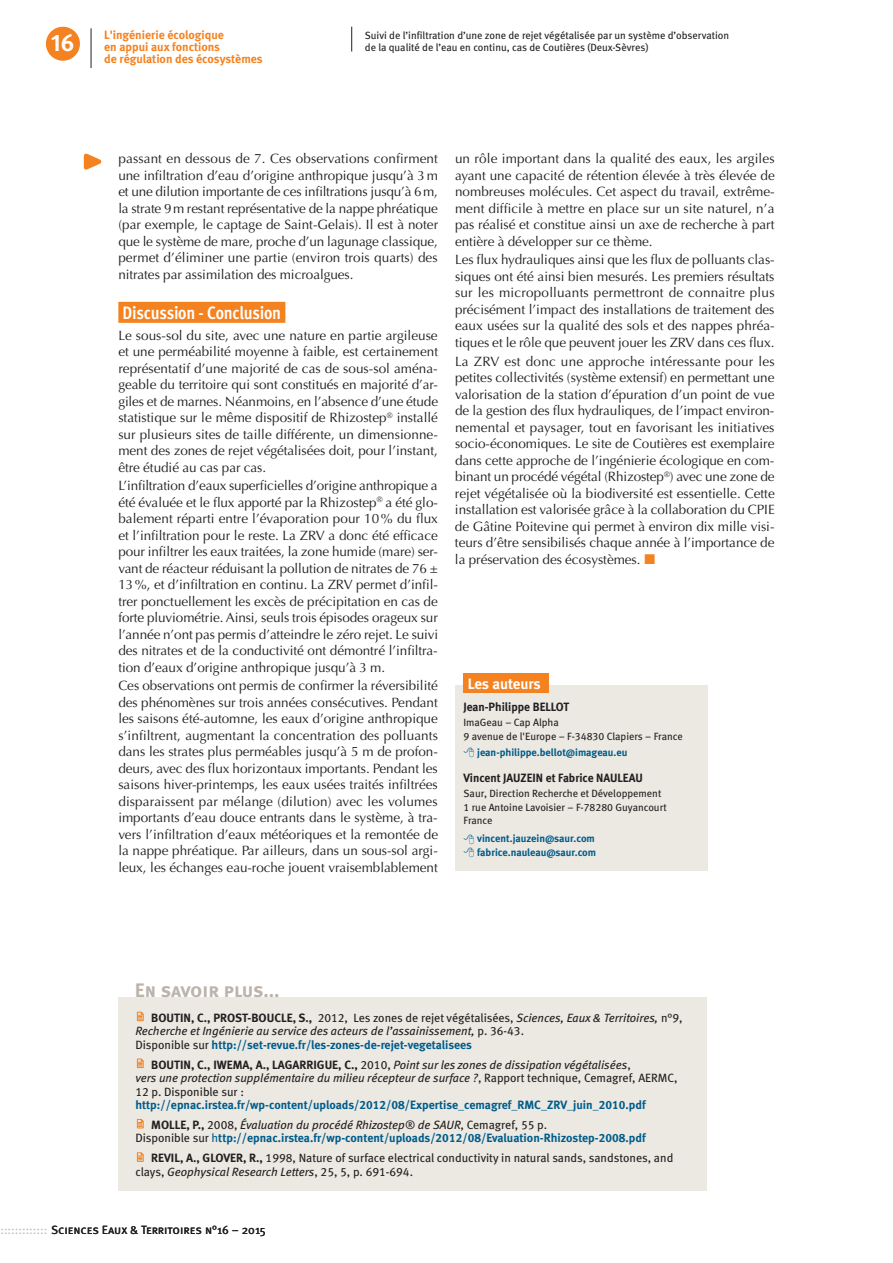
<style>
.page{position:relative;width:893px;height:1263px;background:#fff}
.page>*{position:absolute;margin:0;border:0;box-sizing:border-box;transform-origin:0 0}
.t1{font:24px "Meta Bold Caps Expert";color:#fff}
.t2{font:19.5px "Meta Bold LF Caps";letter-spacing:-.015em;color:#bcb4ab}
.t3{font:700 18px "Meta Cond OT";letter-spacing:-.015em;color:#fff}
.t4{font:15px "Meta Bold LF";letter-spacing:-.005em;color:#fff}
.t5{font:13.5px/16.5px "Optima";letter-spacing:-.005em;color:#231f20;text-align:justify}
.t6{font:italic 12px/13.5px "Meta Book LF";color:#231f20}
.t7{font:12px "Meta Bold LF";color:#005c8a}
.t8{font:12px/13.5px "Meta Book LF";color:#231f20}
.t9{font:700 12px/12px "Meta";color:#f58220}
.t10{font:12px "Meta Bold LF";color:#231f20}
.t11{font:12px "Meta Book Caps";color:#231f20}
.t12{font:10.5px/13.5px "Meta Book LF";color:#231f20}
.t13{font:10.5px/13.5px "Meta Bold LF";color:#005c8a}
.s1{font-family:"Meta Bold LF";font-style:normal}
.s2{font-style:normal}
.s3{font-family:"Meta Book LF";color:#231f20}
.s4{font-family:"Meta Book LF"}
.s5{font-family:"Meta Bold LF"}
.s6{font-style:italic}
.s7{color:#bcbdc0}
</style>
<div class="page">
<div style="left:118px;top:997px;width:589px;height:194px;background:#ece9e3"></div>
<svg style="left:137px;top:1011px;width:7px;height:10px"></svg>
<svg style="left:137px;top:1058px;width:7px;height:10px"></svg>
<svg style="left:137px;top:1118px;width:7px;height:10px"></svg>
<svg style="left:137px;top:1152px;width:7px;height:10px"></svg>
<div style="left:455px;top:685px;width:252px;height:185px;background:#ece9e3"></div>
<div style="left:463px;top:673px;width:86px;height:20px;background:#f58220"></div>
<div style="left:118px;top:302px;width:167px;height:21px;background:#f58220"></div>
<svg style="left:83px;top:153px;width:19px;height:17px"></svg>
<svg style="left:351px;top:27px;width:1px;height:25px"></svg>
<div style="left:46px;top:27px;width:34px;height:34px;background:#f58220;border-radius:50%"></div>
<hr style="left:91px;top:28px;width:1px;height:40px;background:#231f20">
<h1 class="t1" style="left:51px;top:28px;width:25px">16</h1>
<p class="t9" style="left:104px;top:29px;width:160px">L'ingénierie écologique<br>en appui aux fonctions<br>de régulation des écosystèmes</p>
<p class="t12" style="left:365px;top:29px;width:366px;line-height:12px">Suivi de l’infiltration d’une zone de rejet végétalisée par un système d’observation de la qualité de l’eau en continu, cas de Coutières (Deux-Sèvres)</p>
<p class="t5" style="left:118px;top:151px;width:321px">passant en dessous de 7. Ces observations confirment une infiltration d’eau d’origine anthropique jusqu’à 3m et une dilution importante de ces infiltrations jusqu’à 6m, la strate 9m restant représentative de la nappe phréatique (par exemple, le captage de Saint-Gelais). Il est à noter que le système de mare, proche d’un lagunage classique, permet d’éliminer une partie (environ trois quarts) des nitrates par assimilation des microalgues.</p>
<h3 class="t3" style="left:123px;top:301px;width:160px">Discussion - Conclusion</h3>
<p class="t5" style="left:118px;top:327px;width:321px">Le sous-sol du site, avec une nature en partie argileuse et une perméabilité moyenne à faible, est certainement représentatif d’une majorité de cas de sous-sol aména&shy;geable du territoire qui sont constitués en majorité d’ar&shy;giles et de marnes. Néanmoins, en l’absence d’une étude statistique sur le même dispositif de Rhizostep<sup>®</sup> installé sur plusieurs sites de taille différente, un dimensionne&shy;ment des zones de rejet végétalisées doit, pour l’instant, être étudié au cas par cas.</p>
<p class="t5" style="left:118px;top:478px;width:321px">L’infiltration d’eaux superficielles d’origine anthropique a été évaluée et le flux apporté par la Rhizostep<sup>®</sup> a été glo&shy;balement réparti entre l’évaporation pour 10% du flux et l’infiltration pour le reste. La ZRV a donc été efficace pour infiltrer les eaux traitées, la zone humide (mare) ser&shy;vant de réacteur réduisant la pollution de nitrates de 76 ± 13%, et d’infiltration en continu. La ZRV permet d’infil&shy;trer ponctuellement les excès de précipitation en cas de forte pluviométrie. Ainsi, seuls trois épisodes orageux sur l’année n’ont pas permis d’atteindre le zéro rejet. Le suivi des nitrates et de la conductivité ont démontré l’infiltra&shy;tion d’eaux d’origine anthropique jusqu’à 3 m.</p>
<p class="t5" style="left:118px;top:678px;width:321px">Ces observations ont permis de confirmer la réversibilité des phénomènes sur trois années consécutives. Pendant les saisons été-automne, les eaux d’origine anthropique s’infiltrent, augmentant la concentration des polluants dans les strates plus perméables jusqu’à 5 m de profon&shy;deurs, avec des flux horizontaux importants. Pendant les saisons hiver-printemps, les eaux usées traités infiltrées disparaissent par mélange (dilution) avec les volumes importants d’eau douce entrants dans le système, à tra&shy;vers l’infiltration d’eaux météoriques et la remontée de la nappe phréatique. Par ailleurs, dans un sous-sol argi&shy;leux, les échanges eau-roche jouent vraisemblablement</p>
<p class="t5" style="left:455px;top:151px;width:321px">un rôle important dans la qualité des eaux, les argiles ayant une capacité de rétention élevée à très élevée de nombreuses molécules. Cet aspect du travail, extrême&shy;ment difficile à mettre en place sur un site naturel, n’a pas réalisé et constitue ainsi un axe de recherche à part entière à développer sur ce thème.</p>
<p class="t5" style="left:455px;top:252px;width:321px">Les flux hydrauliques ainsi que les flux de polluants clas&shy;siques ont été ainsi bien mesurés. Les premiers résultats sur les micropolluants permettront de connaitre plus précisément l’impact des installations de traitement des eaux usées sur la qualité des sols et des nappes phréa&shy;tiques et le rôle que peuvent jouer les ZRV dans ces flux.</p>
<p class="t5" style="left:455px;top:353px;width:321px">La ZRV est donc une approche intéressante pour les petites collectivités (système extensif) en permettant une valorisation de la station d’épuration d’un point de vue de la gestion des flux hydrauliques, de l’impact environ&shy;nemental et paysager, tout en favorisant les initiatives socio-économiques. Le site de Coutières est exemplaire dans cette approche de l’ingénierie écologique en com&shy;binant un procédé végétal (Rhizostep<sup>®</sup>) avec une zone de rejet végétalisée où la biodiversité est essentielle. Cette installation est valorisée grâce à la collaboration du CPIE de Gâtine Poitevine qui permet à environ dix mille visi&shy;teurs d’être sensibilisés chaque année à l’importance de la préservation des écosystèmes.</p>
<p class="t4" style="left:468px;top:674px;width:75px">Les auteurs</p>
<p class="t10" style="left:463px;top:699px;width:107px">Jean-Philippe BELLOT</p>
<p class="t12" style="left:463px;top:716px;width:221px">ImaGeau – Cap Alpha<br>9 avenue de l'Europe – F-34830 Clapiers – France</p>
<p class="t13" style="left:477px;top:745px;width:152px">jean-philippe.bellot@imageau.eu</p>
<p class="t10" style="left:463px;top:770px;width:181px">Vincent JAUZEIN et Fabrice NAULEAU</p>
<p class="t12" style="left:463px;top:787px;width:205px">Saur, Direction Recherche et Développement<br>1 rue Antoine Lavoisier – F-78280 Guyancourt<br>France</p>
<p class="t13" style="left:477px;top:832px;width:120px">vincent.jauzein@saur.com fabrice.nauleau@saur.com</p>
<h2 class="t2" style="left:135px;top:978px;width:146px">En savoir plus...</h2>
<p class="t6" style="left:135px;top:1011px;width:549px;text-indent:16px"><span class="s1">BOUTIN, C., PROST-BOUCLE, S.,</span> <span class="s2">2012, Les zones de rejet végétalisées,</span> Sciences, Eaux &amp; Territoires, <span class="s2">n°9,<br></span>Recherche et Ingénierie au service des acteurs de l’assainissement, <span class="s2">p. 36-43.</span></p>
<p class="t7" style="left:135px;top:1037px;width:338px"><span class="s3">Disponible sur</span> http://set-revue.fr/les-zones-de-rejet-vegetalisees</p>
<p class="t6" style="left:135px;top:1057px;width:544px;text-indent:16px"><span class="s1">BOUTIN, C., IWEMA, A., LAGARRIGUE, C.,</span> <span class="s2">2010,</span> Point sur les zones de dissipation végétalisées<span class="s2">,<br></span>vers une protection supplémentaire du milieu récepteur de surface ?<span class="s2">, Rapport technique, Cemagref, AERMC,<br>12 p. Disponible sur :</span></p>
<p class="t7" style="left:135px;top:1098px;width:512px">http://epnac.irstea.fr/wp-content/uploads/2012/08/Expertise_cemagref_RMC_ZRV_juin_2010.pdf</p>
<p class="t6" style="left:151px;top:1118px;width:397px"><span class="s1">MOLLE, P.,</span> <span class="s2">2008,</span> Évaluation du procédé Rhizostep® de SAUR<span class="s2">, Cemagref, 55 p.</span></p>
<p class="t7" style="left:135px;top:1131px;width:512px"><span class="s3">Disponible sur</span> <span class="s4">h</span>ttp://epnac.irstea.fr/wp-content/uploads/2012/08/Evaluation-Rhizostep-2008.pdf</p>
<p class="t8" style="left:135px;top:1151px;width:539px;text-indent:16px"><span class="s5">REVIL, A., GLOVER, R.,</span> 1998, Nature of surface electrical conductivity in natural sands, sandstones, and clays, <span class="s6">Geophysical Research Letters</span>, 25, 5, p. 691-694.</p>
<p class="t11" style="left:0;top:1223px;width:267px"><span class="s7">:::::::::::::</span> Sciences Eaux &amp; Territoires n°16 – 2015</p>
</div>
